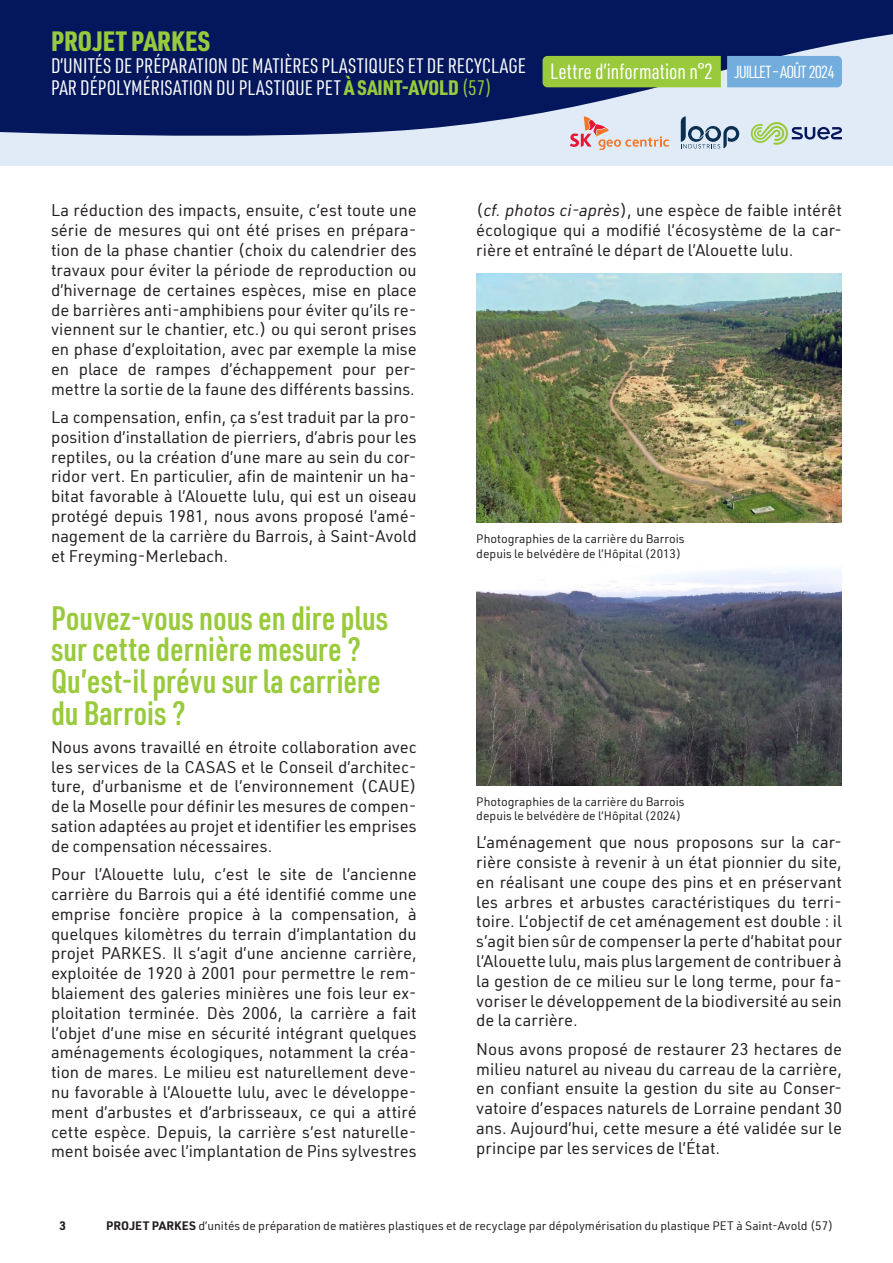
<style>
.page{position:relative;width:893px;height:1263px;background:#fff}
.page>*{position:absolute;margin:0;border:0;box-sizing:border-box;transform-origin:0 0}
.t1{font:600 33px/31.5px "URWDIN Cond";color:#99ca3b}
.t2{font:900 27.45px "URWDIN Cond";letter-spacing:.01em;color:#99ca3b}
.t3{font:21.6px "URWDIN Cond";letter-spacing:.005em;color:#fff}
.t4{font:20.55px/22px "URWDIN Cond";color:#fff}
.t5{font:16.5px/19.8px "URWDIN";color:#231f20;text-align:justify}
.t6{font:12px/14.4px "URWDIN";color:#231f20}
.t7{font:700 12px "URWDIN";color:#231f20}
.s1{font-weight:900;color:#99ca3b}
.s2{color:#99ca3b}
.s3{font-size:17.25px}
.s4{font-style:italic}
.s5{font-weight:700}
</style>
<div class="page">
<div style="left:0;top:0;width:893px;height:166px;background:#e0ebf7"></div>
<svg style="left:0;top:0;width:893px;height:142px;fill:#04175c"></svg>
<svg style="left:570px;top:116px;width:99px;height:34px"></svg>
<svg style="left:681px;top:116px;width:59px;height:32px"></svg>
<svg style="left:751px;top:122px;width:91px;height:23px"></svg>
<div style="left:543px;top:56px;width:178px;height:31px;background:#99ca3b"></div>
<div style="left:727px;top:56px;width:115px;height:31px;background:#72addd"></div>
<img style="left:476px;top:273px;width:366px;height:249px">
<svg style="left:476px;top:570px;width:366px;height:216px;background:#616468"></svg>
<h2 class="t2" style="left:51px;top:22px;width:161px">PROJET PARKES</h2>
<p class="t4" style="left:51px;top:54px;width:476px">D’UNITÉS DE PRÉPARATION DE MATIÈRES PLASTIQUES ET DE RECYCLAGE<br>PAR DÉPOLYMÉRISATION DU PLASTIQUE PET <span class="s1">À SAINT-AVOLD</span> <span class="s2">(57)</span></p>
<h3 class="t3" style="left:550px;top:57px;width:286px">Lettre d’information n°2 <span class="s3">JUILLET – AOÛT 2024</span></h3>
<p class="t5" style="left:51px;top:200px;width:367px">La réduction des impacts, ensuite, c’est toute une série de mesures qui ont été prises en prépara&shy;tion de la phase chantier (choix du calendrier des travaux pour éviter la période de reproduction ou d’hivernage de certaines espèces, mise en place de barrières anti-amphibiens pour éviter qu’ils re&shy;viennent sur le chantier, etc.) ou qui seront prises en phase d’exploitation, avec par exemple la mise en place de rampes d’échappement pour per&shy;mettre la sortie de la faune des différents bassins.</p>
<p class="t5" style="left:51px;top:407px;width:367px">La compensation, enfin, ça s’est traduit par la pro&shy;position d’installation de pierriers, d’abris pour les reptiles, ou la création d’une mare au sein du cor&shy;ridor vert. En particulier, afin de maintenir un ha&shy;bitat favorable à l’Alouette lulu, qui est un oiseau protégé depuis 1981, nous avons proposé l’amé&shy;nagement de la carrière du Barrois, à Saint-Avold et Freyming-Merlebach.</p>
<h1 class="t1" style="left:51px;top:601px;width:339px">Pouvez-vous nous en dire plus sur cette dernière mesure ?<br>Qu’est-il prévu sur la carrière du Barrois ?</h1>
<p class="t5" style="left:51px;top:736px;width:367px">Nous avons travaillé en étroite collaboration avec les services de la CASAS et le Conseil d’architec&shy;ture, d’urbanisme et de l’environnement (CAUE) de la Moselle pour définir les mesures de compen&shy;sation adaptées au projet et identifier les emprises de compensation nécessaires.</p>
<p class="t5" style="left:51px;top:864px;width:367px">Pour l’Alouette lulu, c’est le site de l’ancienne carrière du Barrois qui a été identifié comme une emprise foncière propice à la compensation, à quelques kilomètres du terrain d’implantation du projet PARKES. Il s’agit d’une ancienne carrière, exploitée de 1920 à 2001 pour permettre le rem&shy;blaiement des galeries minières une fois leur ex&shy;ploitation terminée. Dès 2006, la carrière a fait l’objet d’une mise en sécurité intégrant quelques aménagements écologiques, notamment la créa&shy;tion de mares. Le milieu est naturellement deve&shy;nu favorable à l’Alouette lulu, avec le développe&shy;ment d’arbustes et d’arbrisseaux, ce qui a attiré cette espèce. Depuis, la carrière s’est naturelle&shy;ment boisée avec l’implantation de Pins sylvestres</p>
<p class="t5" style="left:476px;top:200px;width:367px">(<span class="s4">cf. photos ci-après</span>), une espèce de faible intérêt écologique qui a modifié l’écosystème de la car&shy;rière et entraîné le départ de l’Alouette lulu.</p>
<p class="t6" style="left:476px;top:531px;width:210px">Photographies de la carrière du Barrois depuis le belvédère de l’Hôpital (2013)</p>
<p class="t6" style="left:476px;top:794px;width:210px">Photographies de la carrière du Barrois depuis le belvédère de l’Hôpital (2024)</p>
<p class="t5" style="left:476px;top:832px;width:367px">L’aménagement que nous proposons sur la car&shy;rière consiste à revenir à un état pionnier du site, en réalisant une coupe des pins et en préservant les arbres et arbustes caractéristiques du terri&shy;toire. L’objectif de cet aménagement est double : il s’agit bien sûr de compenser la perte d’habitat pour l’Alouette lulu, mais plus largement de contribuer à la gestion de ce milieu sur le long terme, pour fa&shy;voriser le développement de la biodiversité au sein de la carrière.</p>
<p class="t5" style="left:476px;top:1038px;width:367px">Nous avons proposé de restaurer 23 hectares de milieu naturel au niveau du carreau de la carrière, en confiant ensuite la gestion du site au Conser&shy;vatoire d’espaces naturels de Lorraine pendant 30 ans. Aujourd’hui, cette mesure a été validée sur le principe par les services de l’État.</p>
<p class="t7" style="left:60px;top:1217px;width:8px">3</p>
<p class="t6" style="left:106px;top:1218px;width:729px"><span class="s5">PROJET PARKES</span> d’unités de préparation de matières plastiques et de recyclage par dépolymérisation du plastique PET à Saint-Avold (57)</p>
</div>
